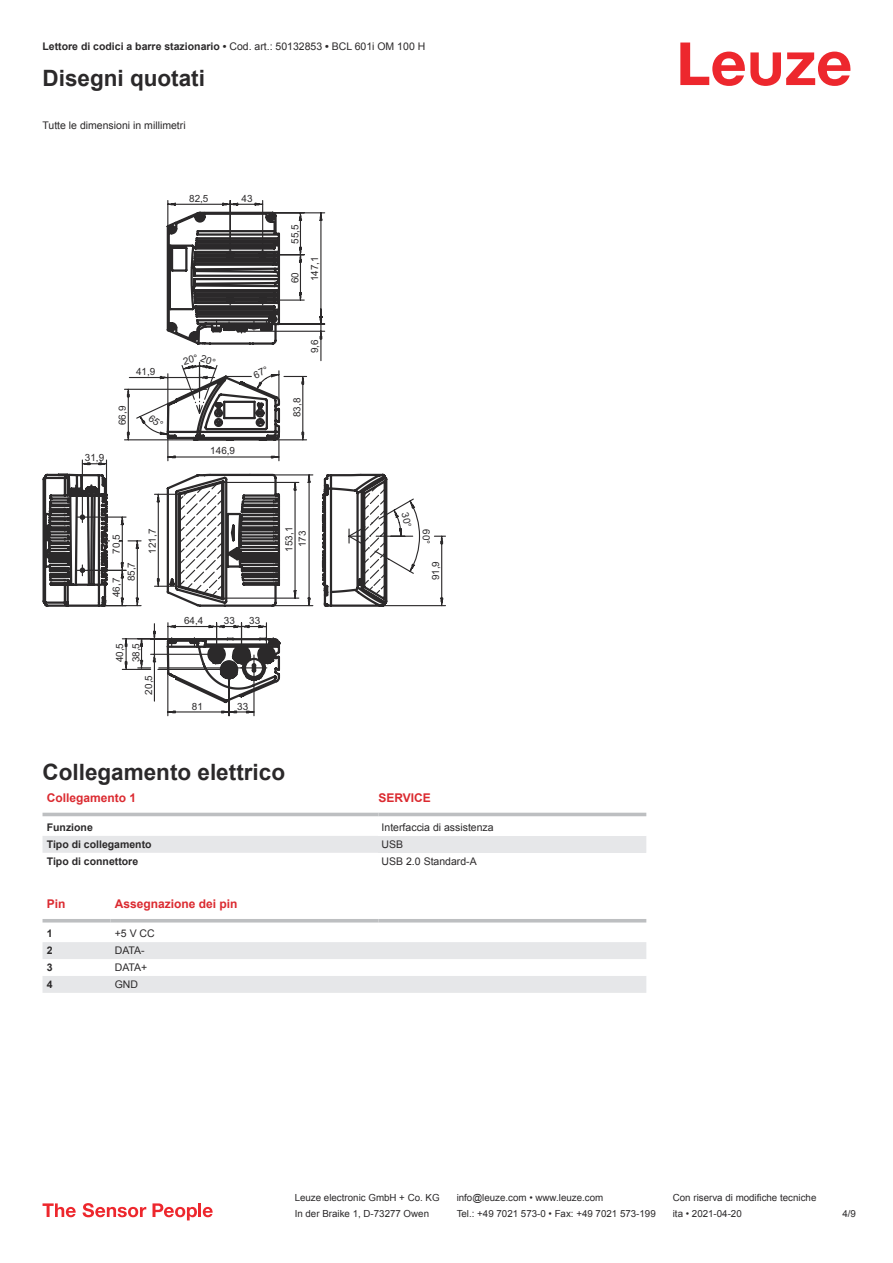
<style>
.page{position:relative;width:893px;height:1263px;background:#fff}
.page>*{position:absolute;margin:0;border:0;box-sizing:border-box;transform-origin:0 0}
.t1{font:700 22.5px "Arial";color:#2b292a}
.t2{font:700 12px "Arial";color:#db2a30}
.t3{font:700 10.5px "Arial";color:#2b292a}
.t4{font:10.5px "Arial";color:#2b292a}
.t5{font:9.9px/15px "Arial";color:#2b292a}
.t6{font:9.75px "Arial";color:#2b292a}
.s1{font-weight:400}
</style>
<div class="page">
<svg style="left:680px;top:43px;width:170px;height:43px"></svg>
<svg style="left:43px;top:812px;width:603px;height:5px"></svg>
<div style="left:43px;top:836px;width:335px;height:17px;background:#e6e7e9"></div>
<hr style="left:43px;top:813px;width:335px;height:3px;background:#bdbfc1">
<hr style="left:378px;top:813px;width:268px;height:3px;background:#bdbfc1">
<div style="left:378px;top:836px;width:268px;height:17px;background:#e6e7e9"></div>
<svg style="left:43px;top:922px;width:603px;height:1px"></svg>
<svg style="left:43px;top:942px;width:603px;height:51px"></svg>
<hr style="left:43px;top:919px;width:68px;height:3px;background:#bdbfc1">
<hr style="left:111px;top:919px;width:267px;height:3px;background:#bdbfc1">
<hr style="left:378px;top:919px;width:268px;height:3px;background:#bdbfc1">
<svg style="left:43px;top:1203px;width:33px;height:14px"></svg>
<svg style="left:83px;top:1203px;width:63px;height:14px"></svg>
<svg style="left:153px;top:1203px;width:44px;height:17px"></svg>
<hr style="left:198px;top:1203px;width:3px;height:14px;background:#ed272d">
<svg style="left:203px;top:1207px;width:10px;height:10px"></svg>
<svg style="left:46px;top:473px;width:21px;height:134px"></svg>
<svg style="left:67px;top:200px;width:259px;height:407px"></svg>
<svg style="left:76px;top:361px;width:370px;height:246px"></svg>
<svg style="left:99px;top:459px;width:201px;height:257px"></svg>
<svg style="left:183px;top:354px;width:33px;height:11px"></svg>
<svg style="left:401px;top:512px;width:11px;height:14px"></svg>
<svg style="left:148px;top:414px;width:16px;height:12px"></svg>
<svg style="left:253px;top:366px;width:14px;height:13px"></svg>
<p class="t3" style="left:43px;top:43px;width:384px">Lettore di codici a barre stazionario • <span class="s1">Cod. art.: 50132853</span> • <span class="s1">BCL 601i OM 100 H</span></p>
<h1 class="t1" style="left:43px;top:70px;width:164px">Disegni quotati</h1>
<p class="t4" style="left:43px;top:121px;width:145px">Tutte le dimensioni in millimetri</p>
<p class="t5" style="left:189px;top:192px;width:21px">82,5</p>
<p class="t5" style="left:241px;top:192px;width:13px">43</p>
<p class="t5" style="left:85px;top:450px;width:21px">31,9</p>
<p class="t5" style="left:136px;top:365px;width:21px">41,9</p>
<p class="t5" style="left:115px;top:425px;width:21px;rotate:-90deg">66,9</p>
<p class="t5" style="left:210px;top:444px;width:26px">146,9</p>
<p class="t5" style="left:288px;top:244px;width:21px;rotate:-90deg">55,5</p>
<p class="t5" style="left:288px;top:283px;width:13px;rotate:-90deg">60</p>
<p class="t5" style="left:308px;top:281px;width:26px;rotate:-90deg">147,1</p>
<p class="t5" style="left:308px;top:353px;width:15px;rotate:-90deg">9,6</p>
<p class="t5" style="left:290px;top:417px;width:21px;rotate:-90deg">83,8</p>
<p class="t5" style="left:109px;top:554px;width:21px;rotate:-90deg">70,5</p>
<p class="t5" style="left:109px;top:581px;width:21px;text-indent:-16px;rotate:-90deg">46,7<br>85,7</p>
<p class="t5" style="left:145px;top:554px;width:26px;rotate:-90deg">121,7</p>
<p class="t5" style="left:283px;top:551px;width:26px;line-height:13.2px;text-align:center;rotate:-90deg">153,1<br>173</p>
<p class="t5" style="left:184px;top:613px;width:21px">64,4</p>
<p class="t5" style="left:224px;top:613px;width:13px">33</p>
<p class="t5" style="left:249px;top:613px;width:13px">33</p>
<p class="t5" style="left:113px;top:662px;width:21px;rotate:-90deg">40,5</p>
<p class="t5" style="left:129px;top:662px;width:21px;rotate:-90deg">38,5</p>
<p class="t5" style="left:142px;top:694px;width:21px;rotate:-90deg">20,5</p>
<p class="t5" style="left:192px;top:699px;width:13px">81</p>
<p class="t5" style="left:237px;top:699px;width:13px">33</p>
<p class="t5" style="left:433px;top:529px;width:17px;rotate:90deg">60°</p>
<p class="t5" style="left:429px;top:580px;width:21px;rotate:-90deg">91,9</p>
<h1 class="t1" style="left:43px;top:763px;width:244px">Collegamento elettrico</h1>
<p class="t2" style="left:47px;top:793px;width:91px">Collegamento 1</p>
<p class="t2" style="left:378px;top:793px;width:54px">SERVICE</p>
<p class="t3" style="left:47px;top:823px;width:48px">Funzione</p>
<p class="t4" style="left:382px;top:823px;width:114px">Interfaccia di assistenza</p>
<p class="t3" style="left:47px;top:840px;width:106px">Tipo di collegamento</p>
<p class="t4" style="left:382px;top:840px;width:23px">USB</p>
<p class="t3" style="left:47px;top:857px;width:93px">Tipo di connettore</p>
<p class="t4" style="left:382px;top:857px;width:97px">USB 2.0 Standard-A</p>
<p class="t2" style="left:47px;top:899px;width:20px">Pin</p>
<p class="t2" style="left:115px;top:899px;width:124px">Assegnazione dei pin</p>
<p class="t3" style="left:47px;top:930px;width:7px">1</p>
<p class="t4" style="left:115px;top:930px;width:41px">+5 V CC</p>
<p class="t3" style="left:47px;top:947px;width:7px">2</p>
<p class="t4" style="left:115px;top:947px;width:31px">DATA-</p>
<p class="t3" style="left:47px;top:963px;width:7px">3</p>
<p class="t4" style="left:115px;top:963px;width:34px">DATA+</p>
<p class="t3" style="left:47px;top:980px;width:7px">4</p>
<p class="t4" style="left:115px;top:980px;width:25px">GND</p>
<p class="t6" style="left:295px;top:1194px;width:146px">Leuze electronic GmbH + Co. KG</p>
<p class="t6" style="left:457px;top:1194px;width:148px">info@leuze.com • www.leuze.com</p>
<p class="t6" style="left:673px;top:1194px;width:145px">Con riserva di modifiche tecniche</p>
<p class="t6" style="left:295px;top:1210px;width:136px">In der Braike 1, D-73277 Owen</p>
<p class="t6" style="left:457px;top:1210px;width:201px">Tel.: +49 7021 573-0 • Fax: +49 7021 573-199</p>
<p class="t6" style="left:673px;top:1210px;width:70px">ita • 2021-04-20</p>
<p class="t6" style="left:842px;top:1210px;width:15px">4 /9</p>
</div>
